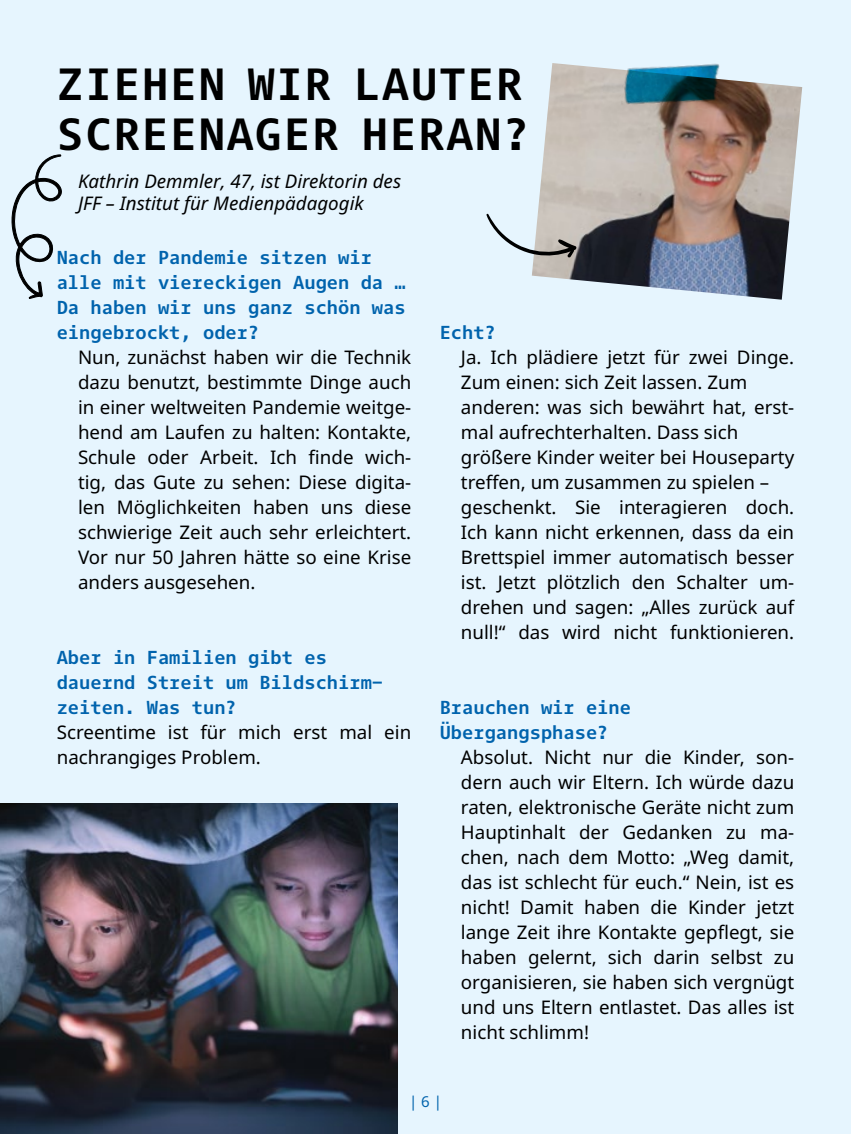
<style>
.page{position:relative;width:851px;height:1134px;background:#fff}
.page>*{position:absolute;margin:0;border:0;box-sizing:border-box;transform-origin:0 0}
.t1{font:700 45px/50px "Dico Code Two";letter-spacing:.03em;color:#000}
.t2{font:18.75px/25px "Noto Sans";color:#000}
.t3{font:700 18.75px/25px "Dico Code Two";color:#0063ad}
.t4{font:italic 18.75px/22.5px "Noto Sans";color:#000}
.t5{font:15px "Noto Sans";color:#0063ad}
</style>
<div class="page">
<div style="left:0;top:0;width:850px;height:1134px;background:#e6f5fe"></div>
<img style="left:0;top:803px;width:397px;height:331px">
<svg style="left:11px;top:154px;width:51px;height:145px"></svg>
<img style="left:532px;top:63px;width:270px;height:237px">
<img style="left:611px;top:63px;width:113px;height:58px">
<svg style="left:486px;top:213px;width:91px;height:46px"></svg>
<h2 class="t1" style="left:57px;top:57px;width:475px">ZIEHEN WIR LAUTER<br>SCREENAGER HERAN?</h2>
<p class="t4" style="left:78px;top:170px;width:324px">Kathrin Demmler, 47, ist Direktorin des<br>JFF – Institut für Medienpädagogik</p>
<h3 class="t3" style="left:57px;top:244px;width:350px">Nach der Pandemie sitzen wir alle mit viereckigen Augen da …<br>Da haben wir uns ganz schön was eingebrockt, oder?</h3>
<p class="t2" style="left:78px;top:345px;width:335px;text-align:justify">Nun, zunächst haben wir die Technik dazu benutzt, bestimmte Dinge auch in einer weltweiten Pandemie weitge&shy;hend am Laufen zu halten: Kontakte, Schule oder Arbeit. Ich finde wich&shy;tig, das Gute zu sehen: Diese digita&shy;len Möglichkeiten haben uns diese schwierige Zeit auch sehr erleichtert.<br>Vor nur 50 Jahren hätte so eine Krise anders ausgesehen.</p>
<h3 class="t3" style="left:57px;top:644px;width:328px">Aber in Familien gibt es dauernd Streit um Bildschirm&shy;zeiten. Was tun?</h3>
<p class="t2" style="left:57px;top:720px;width:356px">Screentime ist für mich erst mal ein nachrangiges Problem.</p>
<h3 class="t3" style="left:439px;top:319px;width:58px">Echt?</h3>
<p class="t2" style="left:461px;top:345px;width:335px">Ja. Ich plädiere jetzt für zwei Dinge.<br>Zum einen: sich Zeit lassen. Zum anderen: was sich bewährt hat, erst&shy;mal aufrechterhalten. Dass sich größere Kinder weiter bei Houseparty treffen, um zusammen zu spielen – geschenkt. Sie interagieren doch.<br>Ich kann nicht erkennen, dass da ein Brettspiel immer automatisch besser ist. Jetzt plötzlich den Schalter um&shy;drehen und sagen: „Alles zurück auf null!“ das wird nicht funktionieren.</p>
<h3 class="t3" style="left:439px;top:694px;width:193px">Brauchen wir eine<br>Übergangsphase?</h3>
<p class="t2" style="left:461px;top:745px;width:335px;text-align:justify">Absolut. Nicht nur die Kinder, son&shy;dern auch wir Eltern. Ich würde dazu raten, elektronische Geräte nicht zum Hauptinhalt der Gedanken zu ma&shy;chen, nach dem Motto: „Weg damit, das ist schlecht für euch.“ Nein, ist es nicht! Damit haben die Kinder jetzt lange Zeit ihre Kontakte gepflegt, sie haben gelernt, sich darin selbst zu organisieren, sie haben sich vergnügt und uns Eltern entlastet. Das alles ist nicht schlimm!</p>
<p class="t5" style="left:409px;top:1090px;width:34px">| 6 |</p>
</div>
